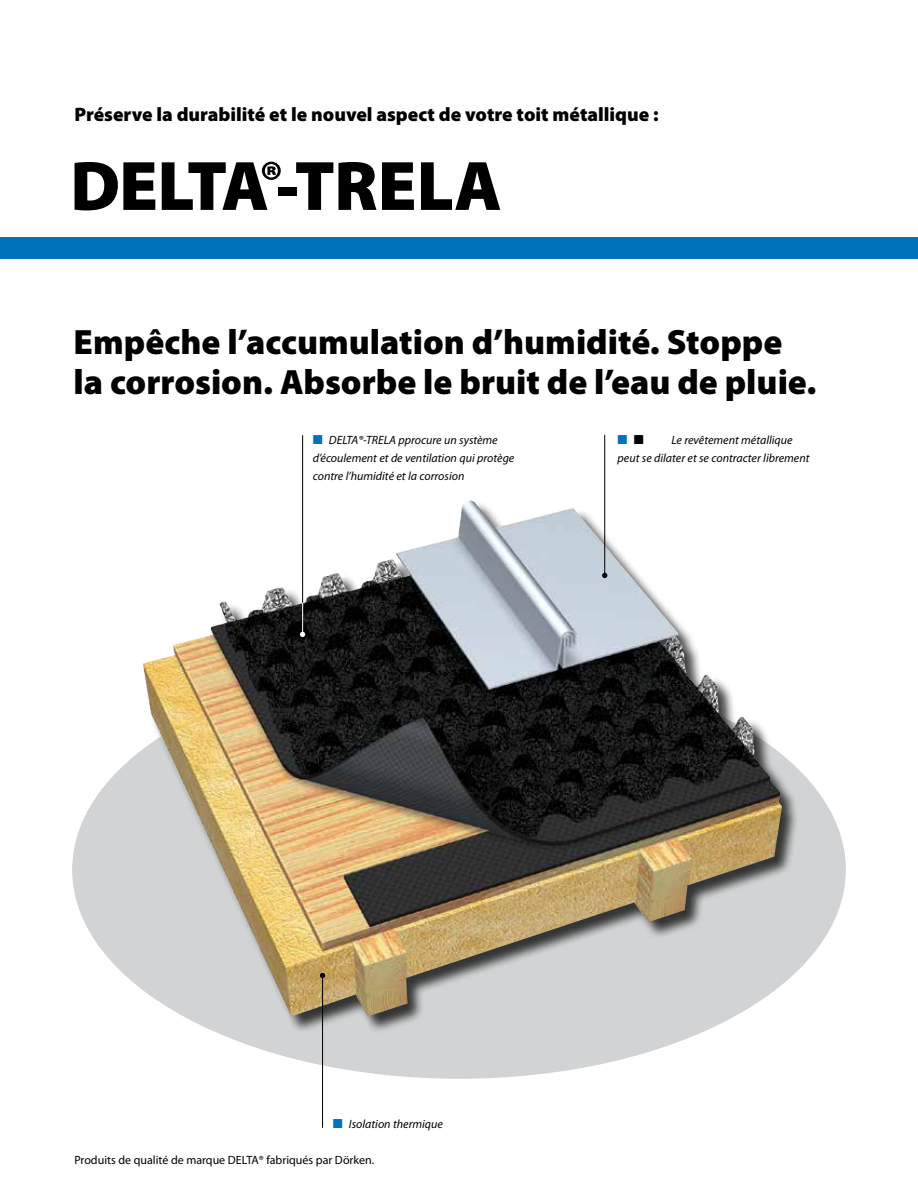
<style>
.page{position:relative;width:918px;height:1188px;background:#fff}
.page>*{position:absolute;margin:0;border:0;box-sizing:border-box;transform-origin:0 0}
.t1{font:900 70.5px "Delta Myriad Pro";letter-spacing:-.035em;color:#000}
.t2{font:900 35.25px/40.5px "Myriad Pro Doerken";color:#000}
.t3{font:900 19.5px "Myriad Pro Doerken";color:#000}
.t4{font:italic 12px/18px "Myriad Pro Doerken";color:#000}
.t5{font:12px "Myriad Pro Doerken";color:#000}
.t6{font:600 12px "Myriad Pro Doerken";color:#0072bc}
.s1{font-family:"Myriad Pro Doerken"}
.s2{font-weight:600;font-style:normal;color:#0072bc}
.s3{font-weight:400;font-style:italic;color:#000}
</style>
<div class="page">
<div style="left:72px;top:661px;width:774px;height:418px;background:#d1d3d4;border-radius:50%"></div>
<div style="left:143px;top:501px;width:656px;height:533px;background:#000;opacity:.75"></div>
<img style="left:143px;top:500px;width:639px;height:517px">
<hr style="left:604px;top:435px;width:1px;height:140px;background:#000">
<svg style="left:602px;top:573px;width:5px;height:5px"></svg>
<hr style="left:322px;top:976px;width:1px;height:152px;background:#000">
<svg style="left:320px;top:973px;width:5px;height:5px"></svg>
<hr style="left:302px;top:435px;width:1px;height:201px;background:#000">
<svg style="left:300px;top:632px;width:5px;height:5px"></svg>
<hr style="left:302px;top:603px;width:1px;height:33px;background:#fff">
<div style="left:0;top:237px;width:918px;height:21px;background:#0072bc"></div>
<h3 class="t3" style="left:74px;top:101px;width:586px">Préserve la durabilité et le nouvel aspect de votre toit métallique :</h3>
<h1 class="t1" style="left:70px;top:139px;width:433px">DELTA®-T<span class="s1">RELA</span></h1>
<h2 class="t2" style="left:74px;top:320px;width:744px">Empêche l’accumulation d’humidité. Stoppe la corrosion. Absorbe le bruit de l’eau de pluie.</h2>
<p class="t4" style="left:313px;top:431px;width:203px"><span class="s2">■</span> DELTA®-TRELA pprocure un système d’écoulement et de ventilation qui protège contre l’humidité et la corrosion</p>
<p class="t6" style="left:618px;top:432px;width:28px">■ <span class="s3">■</span></p>
<p class="t4" style="left:618px;top:431px;width:193px;text-indent:54px">Le revêtement métallique peut se dilater et se contracter librement</p>
<p class="t4" style="left:333px;top:1115px;width:112px"><span class="s2">■</span> Isolation thermique</p>
<p class="t5" style="left:74px;top:1152px;width:301px">Produits de qualité de marque DELTA® fabriqués par Dörken.</p>
</div>
